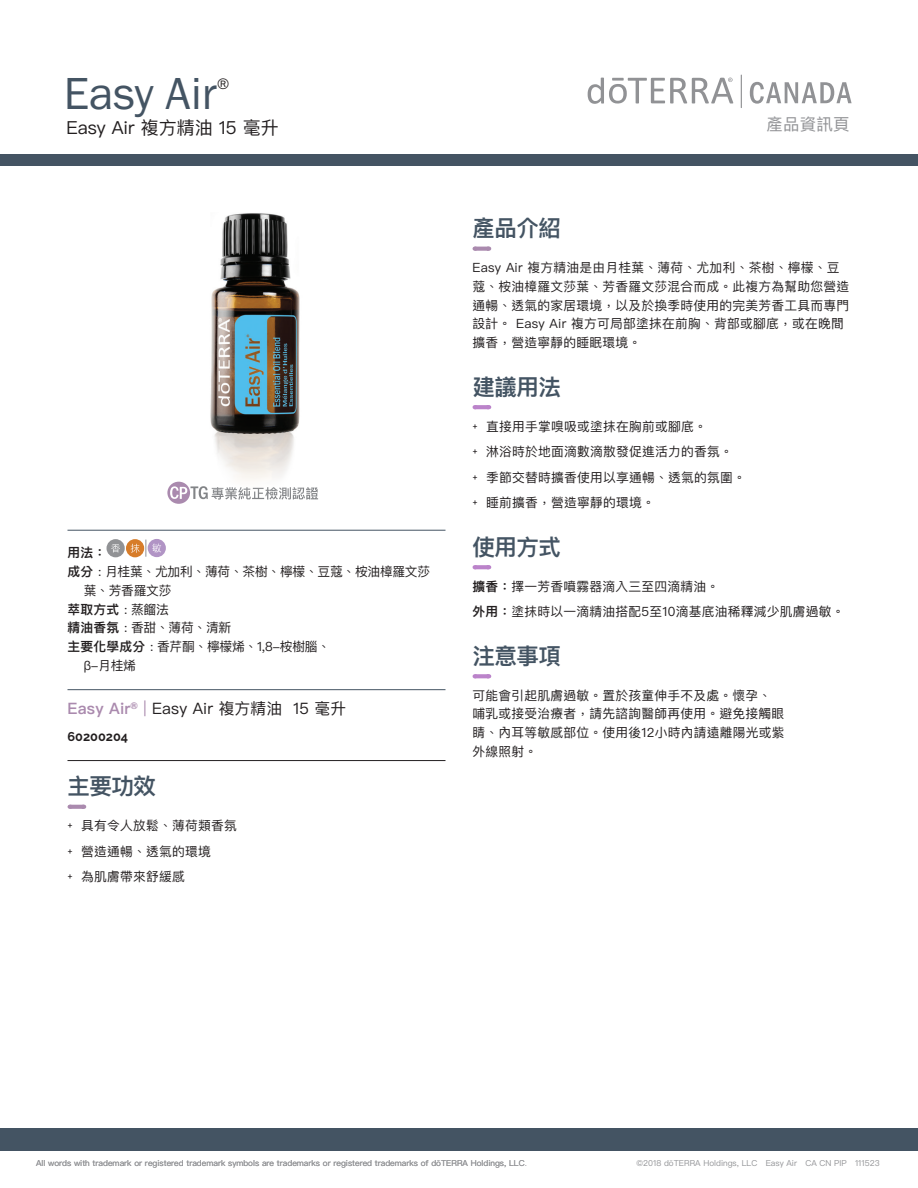
<style>
.page{position:relative;width:918px;height:1188px;background:#fff}
.page>*{position:absolute;margin:0;border:0;box-sizing:border-box;transform-origin:0 0}
.Main_Title{font:46.5px "Franklin Gothic URW Boo";color:#445463}
.Header__Sanctuary_dash{font:600 22.5px "Ping Fang TC";letter-spacing:-.02em;color:#445463}
.Product_Descriptor_Title_Italic{font:18px "Ping Fang TC";color:#231f20}
.t1{font:16.5px "Ping Fang TC";letter-spacing:.01em;color:#919295}
.Tag_Title_Roman___Rule{font:15.75px "Ping Fang TC";letter-spacing:.01em;color:#231f20}
.Main_Title-2{font:15.75px "Franklin Gothic URW Boo";color:#231f20}
.Body{font:12.75px/18.8px "Ping Fang TC";letter-spacing:.02em;color:#231f20}
.Oil_Attributes_Panel{font:12.75px/18.8px "Ping Fang TC";letter-spacing:-.02em;color:#231f20}
.Directions____body{font:12.75px "Ping Fang TC";letter-spacing:.02em;color:#231f20}
.Oil_Attributes_Panel-2{font:600 12.75px "Ping Fang TC";color:#231f20}
.Tag_SKU__Bottom_Rule{font:700 12.75px "Ralewayd T";color:#231f20}
.Oil_Attributes_Top___Rule{font:600 12.75px "Ping Fang TC";color:#231f20}
.Footer_Left{font:8.25px "Ping Fang TC";color:#919295}
.Footer_Right{font:8.25px "Ping Fang TC";color:#919295}
.s1{font-weight:600}
.s2{font-weight:400}
.s3{font-weight:600;color:#aa8aae}
.s4{color:#aa8aae}
.s5{font-family:"Ralewayd T"}
</style>
<div class="page">
<svg style="left:750px;top:82px;width:102px;height:22px"></svg>
<svg style="left:588px;top:78px;width:145px;height:26px"></svg>
<hr style="left:741px;top:75px;width:1px;height:33px;background:#919295">
<svg style="left:167px;top:482px;width:151px;height:22px"></svg>
<svg style="left:475px;top:247px;width:14px;height:4px"></svg>
<svg style="left:475px;top:405px;width:14px;height:4px"></svg>
<svg style="left:475px;top:565px;width:14px;height:4px"></svg>
<svg style="left:475px;top:674px;width:14px;height:4px"></svg>
<hr style="left:68px;top:530px;width:378px;height:1px;background:#445463">
<hr style="left:68px;top:689px;width:378px;height:1px;background:#445463">
<hr style="left:68px;top:760px;width:378px;height:1px;background:#231f20">
<svg style="left:70px;top:805px;width:14px;height:4px"></svg>
<div style="left:107px;top:539px;width:18px;height:18px;background:#919295;border-radius:50%"></div>
<div style="left:126px;top:539px;width:18px;height:18px;background:#d77c29;border-radius:50%"></div>
<svg style="left:111px;top:544px;width:9px;height:9px"></svg>
<svg style="left:131px;top:540px;width:15px;height:17px"></svg>
<div style="left:148px;top:539px;width:18px;height:18px;background:#b194c5;border-radius:50%"></div>
<svg style="left:152px;top:543px;width:9px;height:10px"></svg>
<img style="left:207px;top:213px;width:95px;height:283px">
<div style="left:0;top:155px;width:918px;height:11px;background:#445463"></div>
<div style="left:0;top:1128px;width:918px;height:23px;background:#445463"></div>
<p class="Main_Title" style="left:64px;top:64px;width:155px">Easy Air</p>
<p class="Main_Title-2" style="left:217px;top:74px;width:14px">®</p>
<p class="Product_Descriptor_Title_Italic" style="left:66px;top:117px;width:214px">Easy Air 複方精油 15 毫升</p>
<p class="Oil_Attributes_Top___Rule" style="left:68px;top:545px;width:40px">用法：</p>
<p class="Oil_Attributes_Panel" style="left:84px;top:562px;width:348px;text-indent:-16px"><span class="s1">成分</span> : 月桂葉、尤加利、薄荷、茶樹、檸檬、豆蔻、桉油樟羅文莎葉、芳香羅文莎</p>
<p class="Oil_Attributes_Panel-2" style="left:68px;top:601px;width:103px">萃取方式 <span class="s2">: 蒸餾法</span></p>
<p class="Oil_Attributes_Panel" style="left:68px;top:618px;width:165px"><span class="s1">精油香氛</span> : 香甜、薄荷、清新</p>
<p class="Oil_Attributes_Panel" style="left:84px;top:637px;width:248px;text-indent:-16px"><span class="s1">主要化學成分</span> : 香芹酮、檸檬烯、1,8-桉樹腦、β-月桂烯</p>
<p class="Tag_Title_Roman___Rule" style="left:68px;top:699px;width:280px"><span class="s3">Easy Air</span><sup>®</sup> <span class="s4">|</span> Easy Air 複方精油 15 毫升</p>
<p class="Tag_SKU__Bottom_Rule" style="left:68px;top:727px;width:62px">60200204</p>
<p class="Header__Sanctuary_dash" style="left:68px;top:773px;width:90px">主要功效</p>
<p class="Body" style="left:68px;top:816px;width:171px"><span class="s5">+</span> 具有令人放鬆、薄荷類香氛</p>
<p class="Body" style="left:68px;top:842px;width:145px"><span class="s5">+</span> 營造通暢、透氣的環境</p>
<p class="Body" style="left:68px;top:867px;width:119px"><span class="s5">+</span> 為肌膚帶來舒緩感</p>
<p class="t1" style="left:767px;top:114px;width:85px">產品資訊頁</p>
<p class="Header__Sanctuary_dash" style="left:472px;top:214px;width:90px">產品介紹</p>
<p class="Body" style="left:472px;top:258px;width:378px">Easy Air 複方精油是由月桂葉、薄荷、尤加利、茶樹、檸檬、豆蔻、桉油樟羅文莎葉、芳香羅文莎混合而成。此複方為幫助您營造通暢、透氣的家居環境，以及於換季時使用的完美芳香工具而專門設計。 Easy Air 複方可局部塗抹在前胸、背部或腳底，或在晚間擴香，營造寧靜的睡眠環境。</p>
<p class="Header__Sanctuary_dash" style="left:472px;top:373px;width:90px">建議用法</p>
<p class="Body" style="left:472px;top:417px;width:236px"><span class="s5">+</span> 直接用手掌嗅吸或塗抹在胸前或腳底。</p>
<p class="Body" style="left:472px;top:442px;width:262px"><span class="s5">+</span> 淋浴時於地面滴數滴散發促進活力的香氛。</p>
<p class="Body" style="left:472px;top:468px;width:275px"><span class="s5">+</span> 季節交替時擴香使用以享通暢、透氣的氛圍。</p>
<p class="Body" style="left:472px;top:493px;width:184px"><span class="s5">+</span> 睡前擴香，營造寧靜的環境。</p>
<p class="Header__Sanctuary_dash" style="left:472px;top:533px;width:90px">使用方式</p>
<p class="Directions____body" style="left:472px;top:578px;width:248px"><span class="s1">擴香：</span>擇一芳香噴霧器滴入三至四滴精油。</p>
<p class="Directions____body" style="left:472px;top:604px;width:374px"><span class="s1">外用：</span>塗抹時以一滴精油搭配5至10滴基底油稀釋減少肌膚過敏。</p>
<p class="Header__Sanctuary_dash" style="left:472px;top:642px;width:90px">注意事項</p>
<p class="Body" style="left:472px;top:686px;width:314px">可能會引起肌膚過敏。置於孩童伸手不及處。懷孕、哺乳或接受治療者，請先諮詢醫師再使用。避免接觸眼睛、內耳等敏感部位。使用後12小時內請遠離陽光或紫外線照射。</p>
<p class="Footer_Left" style="left:36px;top:1158px;width:492px">All words with trademark or registered trademark symbols are trademarks or registered trademarks of dōTERRA Holdings, LLC.</p>
<p class="Footer_Right" style="left:637px;top:1158px;width:245px">©2018 dōTERRA Holdings, LLC Easy Air CA CN PIP 111523</p>
</div>
